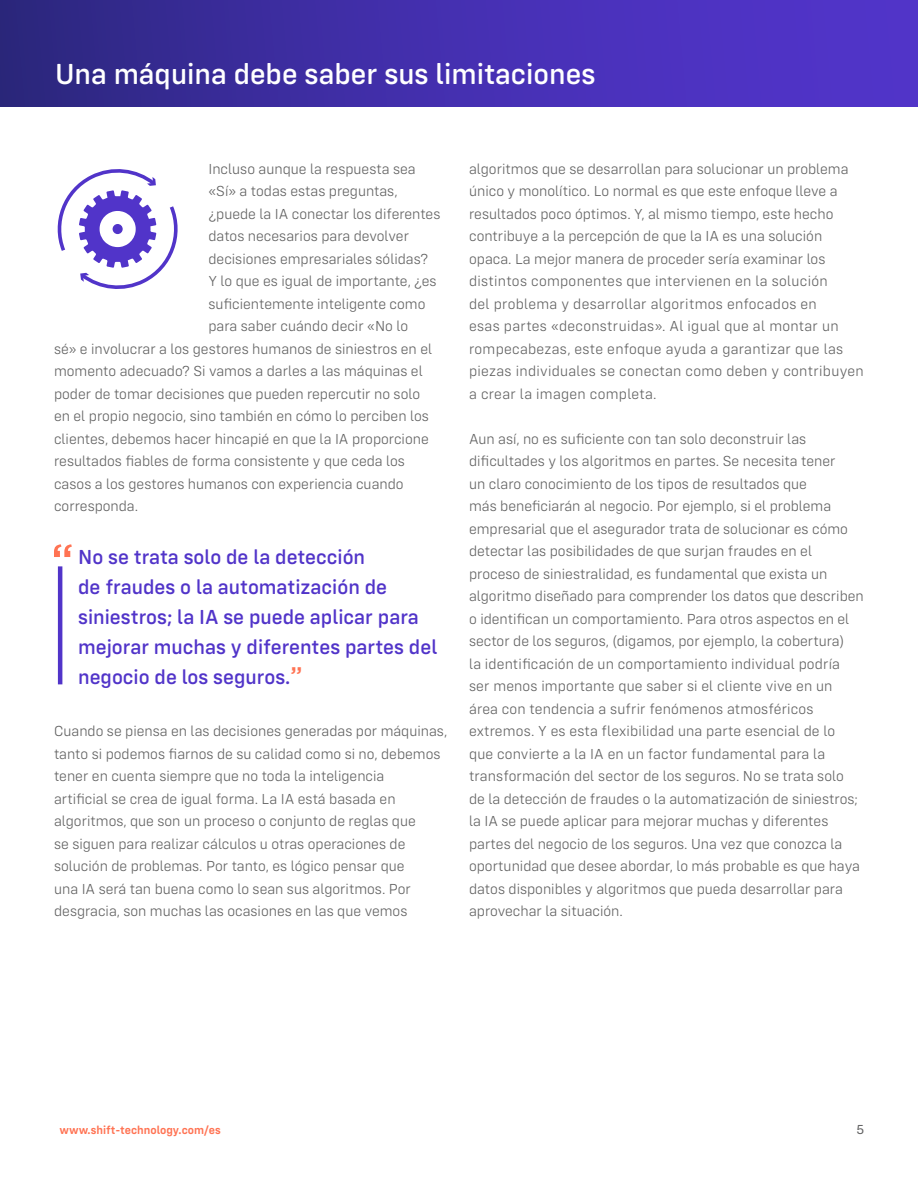
<style>
.page{position:relative;width:918px;height:1188px;background:#fff}
.page>*{position:absolute;margin:0;border:0;box-sizing:border-box;transform-origin:0 0}
.t1{font:500 30px "Config Rounded";color:#fff}
.t2{font:500 21px/30px "Config Rounded";color:#5134c9}
.t3{font:300 15px/22.5px "Config Rounded";color:#616161}
.t4{font:13.5px "Config Rounded";color:#616162}
.t5{font:600 12px "Config Rounded";color:#ff7353}
.s1{font-family:"Gotham";font-size:24px;color:#ff7353}
</style>
<div class="page">
<div style="left:0;top:0;width:918px;height:107px;background:linear-gradient(to right,#2f2884,#5636d3)"></div>
<hr style="left:58px;top:566px;width:4px;height:118px;background:#5134c9">
<svg style="left:54px;top:544px;width:18px;height:13px"></svg>
<svg style="left:57px;top:169px;width:121px;height:120px"></svg>
<h1 class="t1" style="left:55px;top:56px;width:542px">Una máquina debe saber sus limitaciones</h1>
<p class="t3" style="left:208px;top:157px;width:209px">Incluso aunque la respuesta sea</p>
<p class="t3" style="left:208px;top:180px;width:190px">«Sí» a todas estas preguntas,</p>
<p class="t3" style="left:208px;top:202px;width:234px">¿puede la IA conectar los diferentes</p>
<p class="t3" style="left:208px;top:225px;width:202px">datos necesarios para devolver</p>
<p class="t3" style="left:208px;top:247px;width:221px">decisiones empresariales sólidas?</p>
<p class="t3" style="left:208px;top:270px;width:230px">Y lo que es igual de importante, ¿es</p>
<p class="t3" style="left:208px;top:292px;width:218px">suficientemente inteligente como</p>
<p class="t3" style="left:208px;top:315px;width:201px">para saber cuándo decir «No lo</p>
<p class="t3" style="left:54px;top:337px;width:380px">sé» e involucrar a los gestores humanos de siniestros en el</p>
<p class="t3" style="left:54px;top:360px;width:370px">momento adecuado? Si vamos a darles a las máquinas el</p>
<p class="t3" style="left:54px;top:382px;width:368px">poder de tomar decisiones que pueden repercutir no solo</p>
<p class="t3" style="left:54px;top:405px;width:376px">en el propio negocio, sino también en cómo lo perciben los</p>
<p class="t3" style="left:54px;top:427px;width:376px">clientes, debemos hacer hincapié en que la IA proporcione</p>
<p class="t3" style="left:54px;top:450px;width:352px">resultados fiables de forma consistente y que ceda los</p>
<p class="t3" style="left:54px;top:472px;width:351px">casos a los gestores humanos con experiencia cuando</p>
<p class="t3" style="left:54px;top:495px;width:86px">corresponda.</p>
<h2 class="t2" style="left:78px;top:542px;width:361px">No se trata solo de la detección<br>de fraudes o la automatización de siniestros; la IA se puede aplicar para mejorar muchas y diferentes partes del negocio de los seguros.<span class="s1">”</span></h2>
<p class="t3" style="left:54px;top:720px;width:395px">Cuando se piensa en las decisiones generadas por máquinas, tanto si podemos fiarnos de su calidad como si no, debemos tener en cuenta siempre que no toda la inteligencia<br>artificial se crea de igual forma. La IA está basada en algoritmos, que son un proceso o conjunto de reglas que<br>se siguen para realizar cálculos u otras operaciones de solución de problemas. Por tanto, es lógico pensar que<br>una IA será tan buena como lo sean sus algoritmos. Por desgracia, son muchas las ocasiones en las que vemos</p>
<p class="t3" style="left:469px;top:157px;width:396px">algoritmos que se desarrollan para solucionar un problema único y monolítico. Lo normal es que este enfoque lleve a resultados poco óptimos. Y, al mismo tiempo, este hecho contribuye a la percepción de que la IA es una solución opaca. La mejor manera de proceder sería examinar los distintos componentes que intervienen en la solución<br>del problema y desarrollar algoritmos enfocados en<br>esas partes «deconstruidas». Al igual que al montar un rompecabezas, este enfoque ayuda a garantizar que las piezas individuales se conectan como deben y contribuyen a crear la imagen completa.</p>
<p class="t3" style="left:469px;top:427px;width:396px">Aun así, no es suficiente con tan solo deconstruir las dificultades y los algoritmos en partes. Se necesita tener<br>un claro conocimiento de los tipos de resultados que<br>más beneficiarán al negocio. Por ejemplo, si el problema empresarial que el asegurador trata de solucionar es cómo detectar las posibilidades de que surjan fraudes en el proceso de siniestralidad, es fundamental que exista un algoritmo diseñado para comprender los datos que describen o identifican un comportamiento. Para otros aspectos en el sector de los seguros, (digamos, por ejemplo, la cobertura)<br>la identificación de un comportamiento individual podría ser menos importante que saber si el cliente vive en un área con tendencia a sufrir fenómenos atmosféricos extremos. Y es esta flexibilidad una parte esencial de lo<br>que convierte a la IA en un factor fundamental para la transformación del sector de los seguros. No se trata solo<br>de la detección de fraudes o la automatización de siniestros; la IA se puede aplicar para mejorar muchas y diferentes partes del negocio de los seguros. Una vez que conozca la oportunidad que desee abordar, lo más probable es que haya datos disponibles y algoritmos que pueda desarrollar para aprovechar la situación.</p>
<p class="t5" style="left:59px;top:1123px;width:163px">www.shift-technology.com/es</p>
<p class="t4" style="left:856px;top:1121px;width:9px">5</p>
</div>
